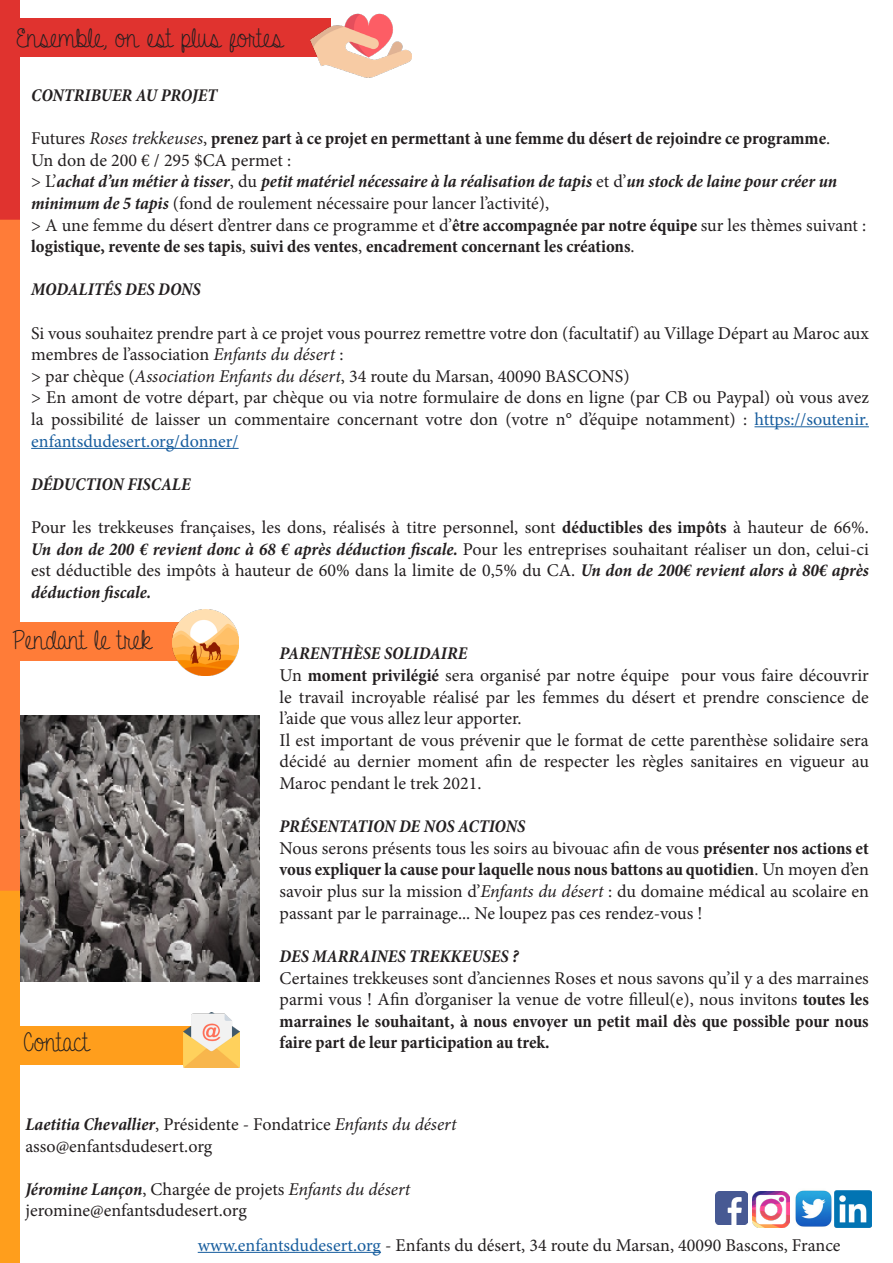
<style>
.page{position:relative;width:893px;height:1263px;background:#fff}
.page>*{position:absolute;margin:0;border:0;box-sizing:border-box;transform-origin:0 0}
.t1{font:27px "A Gentle Touch";letter-spacing:.02em;color:#231f20}
.t2{font:18px/21.6px "Minion Pro";color:#231f20}
.t3{font:700 condensed 18px/21.6px "Minion Pro";color:#231f20}
.t4{font:italic 700 condensed 18px/21.6px "Minion Pro";color:#231f20}
.s1{font-weight:400;font-stretch:normal}
.s2{font-weight:400;font-style:italic;font-stretch:normal}
.s3{font-weight:400;font-style:normal;font-stretch:normal}
.s4{font-style:italic}
.s5{color:#175d9e}
.s6{font-weight:700;font-stretch:condensed}
.s7{font-weight:700;font-style:italic;font-stretch:condensed}
</style>
<div class="page">
<hr style="left:754px;top:426px;width:115px;height:1px;background:#175d9e">
<hr style="left:31px;top:448px;width:208px;height:1px;background:#175d9e">
<img style="left:19px;top:715px;width:241px;height:266px">
<div style="left:0;top:18px;width:330px;height:38px;background:#e0332f"></div>
<div style="left:6px;top:622px;width:183px;height:38px;background:#ff7c38"></div>
<img style="left:172px;top:610px;width:66px;height:65px">
<img style="left:310px;top:13px;width:102px;height:65px">
<hr style="left:198px;top:1252px;width:183px;height:1px;background:#175d9e">
<img style="left:0;top:0;width:19px;height:1263px">
<div style="left:13px;top:1026px;width:183px;height:38px;background:#ff9e1c"></div>
<img style="left:184px;top:1012px;width:56px;height:56px">
<img style="left:795px;top:1190px;width:37px;height:37px">
<img style="left:715px;top:1192px;width:33px;height:32px">
<img style="left:753px;top:1191px;width:36px;height:37px">
<img style="left:835px;top:1191px;width:37px;height:37px">
<p class="t1" style="left:16px;top:24px;width:269px">Ensemble, on est plus fortes</p>
<p class="t4" style="left:31px;top:84px;width:188px">CONTRIBUER AU PROJET</p>
<p class="t3" style="left:31px;top:128px;width:801px"><span class="s1">Futures</span> <span class="s2">Roses trekkeuses</span><span class="s1">,</span> prenez part à ce projet en permettant à une femme du désert de rejoindre ce programme<span class="s1">.</span></p>
<p class="t4" style="left:31px;top:149px;width:807px"><span class="s3">Un don de 200 € / 295 $CA permet :<br>&gt; L’</span>achat d’un métier à tisser<span class="s3">, du</span> petit matériel nécessaire à la réalisation de tapis <span class="s3">et d’</span>un stock de laine pour créer un minimum de 5 tapis <span class="s3">(fond de roulement nécessaire pour lancer l’activité),</span></p>
<p class="t3" style="left:31px;top:214px;width:837px"><span class="s1">&gt; A une femme du désert d’entrer dans ce programme et d’</span>être accompagnée par notre équipe <span class="s1">sur les thèmes suivant : </span>logistique, revente de ses tapis<span class="s1">,</span> suivi des ventes<span class="s1">,</span> encadrement concernant les créations<span class="s1">.</span></p>
<p class="t4" style="left:31px;top:279px;width:171px">MODALITÉS DES DONS</p>
<p class="t2" style="left:31px;top:322px;width:839px">Si vous souhaitez prendre part à ce projet vous pourrez remettre votre don (facultatif) au Village Départ au Maroc aux membres de l’association <span class="s4">Enfants du désert</span> :</p>
<p class="t2" style="left:31px;top:365px;width:600px">&gt; par chèque (<span class="s4">Association Enfants du désert</span>, 34 route du Marsan, 40090 BASCONS)</p>
<p class="t2" style="left:31px;top:387px;width:839px;text-align:justify">&gt; En amont de votre départ, par chèque ou via notre formulaire de dons en ligne (par CB ou Paypal) où vous avez la possibilité de laisser un commentaire concernant votre don (votre n° d’équipe notamment) : <span class="s5">https://soutenir. enfantsdudesert.org/donner/</span></p>
<p class="t4" style="left:31px;top:473px;width:161px">DÉDUCTION FISCALE</p>
<p class="t2" style="left:31px;top:516px;width:839px;text-align:justify">Pour les trekkeuses françaises, les dons, réalisés à titre personnel, sont <span class="s6">déductibles des impôts</span> à hauteur de 66%.<br><span class="s7">Un don de 200 € revient donc à 68 € après déduction fiscale.</span> Pour les entreprises souhaitant réaliser un don, celui-ci est déductible des impôts à hauteur de 60% dans la limite de 0,5% du CA. <span class="s7">Un don de 200€ revient alors à 80€ après déduction fiscale.</span></p>
<p class="t1" style="left:13px;top:626px;width:140px">Pendant le trek</p>
<p class="t1" style="left:24px;top:1028px;width:67px">Contact</p>
<p class="t2" style="left:280px;top:643px;width:591px"><span class="s7">PARENTHÈSE SOLIDAIRE<br></span>Un <span class="s6">moment privilégié</span> sera organisé par notre équipe pour vous faire découvrir le travail incroyable réalisé par les femmes du désert et prendre conscience de l’aide que vous allez leur apporter.<br>Il est important de vous prévenir que le format de cette parenthèse solidaire sera décidé au dernier moment afin de respecter les règles sanitaires en vigueur au Maroc pendant le trek 2021.</p>
<p class="t2" style="left:280px;top:816px;width:591px"><span class="s7">PRÉSENTATION DE NOS ACTIONS<br></span>Nous serons présents tous les soirs au bivouac afin de vous <span class="s6">présenter nos actions et vous expliquer la cause pour laquelle nous nous battons au quotidien</span>. Un moyen d’en savoir plus sur la mission d’<span class="s4">Enfants du désert</span> : du domaine médical au scolaire en passant par le parrainage... Ne loupez pas ces rendez-vous !</p>
<p class="t2" style="left:280px;top:945px;width:591px"><span class="s7">DES MARRAINES TREKKEUSES ?<br></span>Certaines trekkeuses sont d’anciennes Roses et nous savons qu’il y a des marraines parmi vous ! Afin d’organiser la venue de votre filleul(e), nous invitons <span class="s6">toutes les marraines le souhaitant, à nous envoyer un petit mail dès que possible pour nous faire part de leur participation au trek.</span></p>
<p class="t2" style="left:25px;top:1113px;width:433px"><span class="s7">Laetitia Chevallier</span>, Présidente - Fondatrice <span class="s4">Enfants du désert </span>asso@enfantsdudesert.org</p>
<p class="t2" style="left:25px;top:1178px;width:387px"><span class="s7">Jéromine Lançon</span>, Chargée de projets <span class="s4">Enfants du désert </span>jeromine@enfantsdudesert.org</p>
<p class="t2" style="left:198px;top:1234px;width:644px"><span class="s5">www.enfantsdudesert.org</span> - Enfants du désert, 34 route du Marsan, 40090 Bascons, France</p>
</div>
